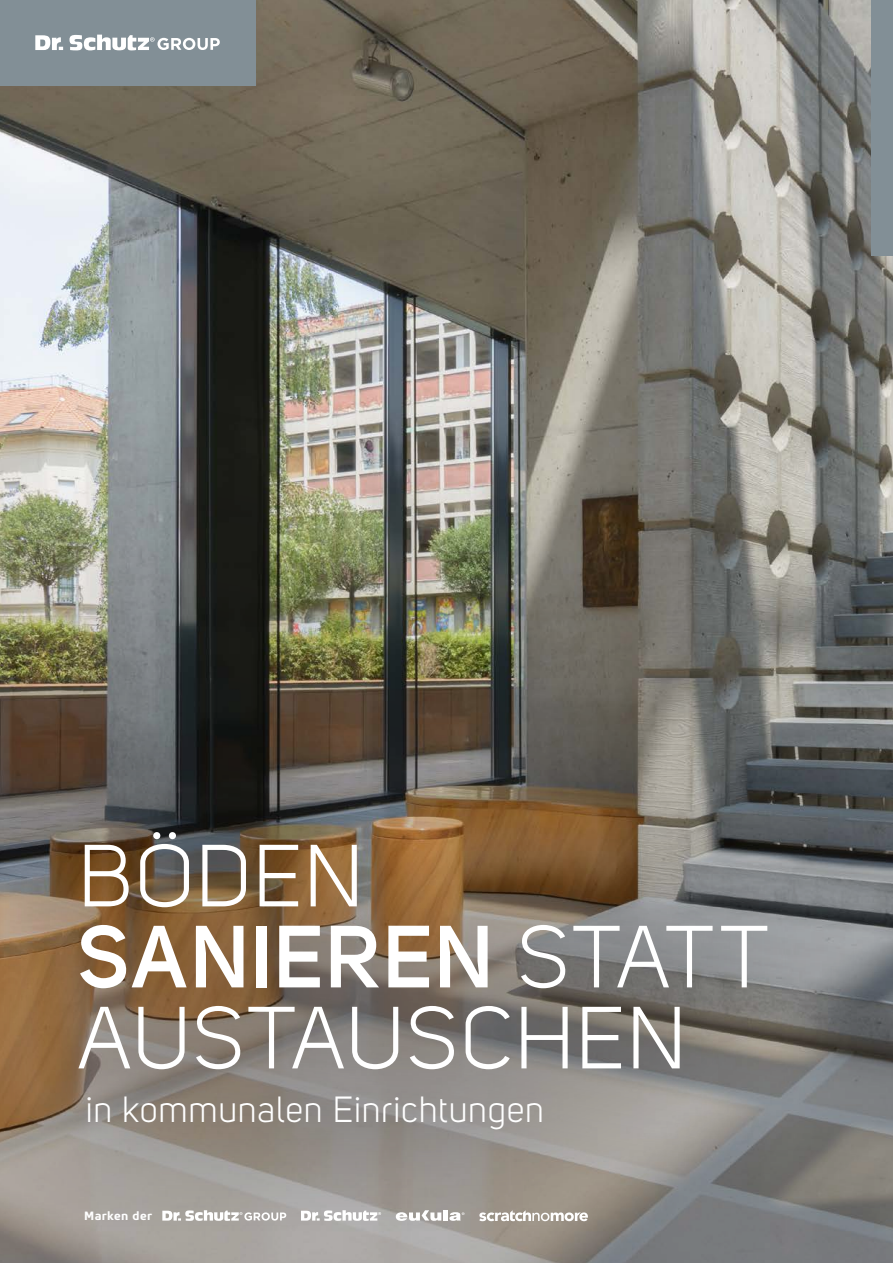
<style>
.page{position:relative;width:893px;height:1263px;background:#fff}
.page>*{position:absolute;margin:0;border:0;box-sizing:border-box;transform-origin:0 0}
.t1{font:87px/81px "Uni Sans";letter-spacing:.02em;color:#fff}
.t2{font:36px "Uni Sans";letter-spacing:.02em;color:#fff}
.t3{font:700 12px "Core Sans M65";letter-spacing:.03em;color:#fff}
.s1{font-weight:600}
</style>
<div class="page">
<img style="left:0;top:0;width:893px;height:1263px">
<div style="left:872px;top:0;width:21px;height:255px;background:#828f96"></div>
<div style="left:0;top:0;width:255px;height:85px;background:#828f96"></div>
<svg style="left:35px;top:35px;width:185px;height:15px"></svg>
<div style="left:0;top:721px;width:872px;height:522px;background:#231f20;opacity:.5"></div>
<svg style="left:162px;top:1210px;width:124px;height:11px"></svg>
<svg style="left:301px;top:1210px;width:80px;height:11px"></svg>
<svg style="left:396px;top:1210px;width:45px;height:11px"></svg>
<hr style="left:444px;top:1210px;width:4px;height:10px;background:#fff">
<svg style="left:449px;top:1212px;width:16px;height:9px"></svg>
<svg style="left:479px;top:1210px;width:109px;height:11px"></svg>
<p class="t1" style="left:78px;top:836px;width:692px">BÖDEN<br><span class="s1">SANIEREN</span> STATT<br>AUSTAUSCHEN</p>
<p class="t2" style="left:86px;top:1089px;width:460px">in kommunalen Einrichtungen</p>
<p class="t3" style="left:84px;top:1208px;width:69px">Marken der</p>
</div>
